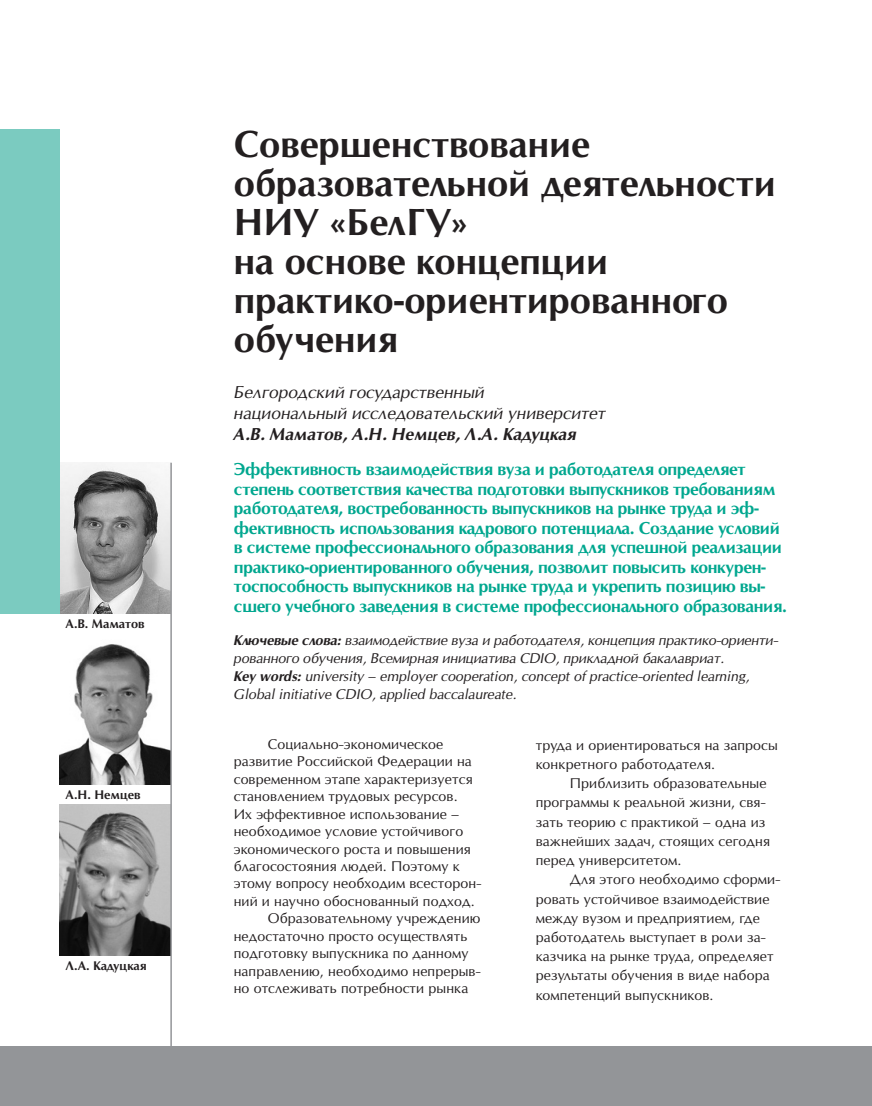
<style>
.page{position:relative;width:872px;height:1106px;background:#fff}
.page>*{position:absolute;margin:0;border:0;box-sizing:border-box;transform-origin:0 0}
.Head{font:700 36px/39px "Opium New";color:#231f20}
.citra{font:700 16.5px/19.5px "Opium New";letter-spacing:-.02em;color:#00a78f}
.author{font:italic 16.5px "Opium New";color:#231f20}
.author-2{font:italic 700 16.5px "Opium New";color:#231f20}
.main{font:13.5px/17.4px "Opium New";letter-spacing:.01em;color:#231f20}
.author-3{font:italic 13.5px/18px "Opium New";letter-spacing:-.01em;color:#231f20}
.name{font:700 12px "Opium New";color:#231f20}
.s1{font-weight:700}
</style>
<div class="page">
<div style="left:0;top:1046px;width:872px;height:60px;background:#939598"></div>
<img style="left:60px;top:462px;width:110px;height:151px">
<img style="left:60px;top:644px;width:110px;height:140px">
<img style="left:60px;top:804px;width:110px;height:151px">
<div style="left:0;top:129px;width:60px;height:484px;background:#7bcbc0"></div>
<hr style="left:170px;top:463px;width:2px;height:583px;background:#939598">
<p class="name" style="left:66px;top:616px;width:81px">А.В. Маматов</p>
<p class="name" style="left:66px;top:787px;width:77px">А.Н. Немцев</p>
<p class="name" style="left:66px;top:958px;width:83px">Л.А. Кадуцкая</p>
<p class="Head" style="left:234px;top:125px;width:543px">Совершенствование образовательной деятельности<br>НИУ «БелГУ»<br>на основе концепции практико-ориентированного обучения</p>
<p class="author" style="left:234px;top:381px;width:252px">Белгородский государственный</p>
<p class="author" style="left:234px;top:402px;width:373px">национальный исследовательский университет</p>
<p class="author-2" style="left:234px;top:424px;width:344px">А.В. Маматов, А.Н. Немцев, Л.А. Кадуцкая</p>
<p class="citra" style="left:234px;top:459px;width:554px">Эффективность взаимодействия вуза и работодателя определяет степень соответствия качества подготовки выпускников требованиям работодателя, востребованность выпускников на рынке труда и эф&shy;фективность использования кадрового потенциала. Создание условий в системе профессионального образования для успешной реализации практико-ориентированного обучения, позволит повысить конкурен&shy;тоспособность выпускников на рынке труда и укрепить позицию вы&shy;сшего учебного заведения в системе профессионального образования.</p>
<p class="author-3" style="left:234px;top:630px;width:546px"><span class="s1">Ключевые слова:</span> взаимодействие вуза и работодателя, концепция практико-ориенти&shy;рованного обучения, Всемирная инициатива CDIO, прикладной бакалавриат.</p>
<p class="author-3" style="left:234px;top:666px;width:517px"><span class="s1">Key words:</span> university – employer cooperation, concept of practice-oriented learning,<br>Global initiative CDIO, applied baccalaureate.</p>
<p class="main" style="left:234px;top:735px;width:249px;text-indent:34px">Социально-экономическое развитие Российской Федерации на современном этапе характеризуется становлением трудовых ресурсов.<br>Их эффективное использование – необходимое условие устойчивого экономического роста и повышения благосостояния людей. Поэтому к этому вопросу необходим всесторон&shy;ний и научно обоснованный подход.</p>
<p class="main" style="left:234px;top:909px;width:248px;text-indent:34px">Образовательному учреждению недостаточно просто осуществлять подготовку выпускника по данному направлению, необходимо непрерыв&shy;но отслеживать потребности рынка</p>
<p class="main" style="left:536px;top:735px;width:244px;line-height:19.2px">труда и ориентироваться на запросы конкретного работодателя.</p>
<p class="main" style="left:536px;top:773px;width:236px;line-height:19.2px;text-indent:34px">Приблизить образовательные программы к реальной жизни, свя&shy;зать теорию с практикой – одна из важнейших задач, стоящих сегодня перед университетом.</p>
<p class="main" style="left:536px;top:869px;width:246px;line-height:19.2px;text-indent:34px">Для этого необходимо сформи&shy;ровать устойчивое взаимодействие между вузом и предприятием, где работодатель выступает в роли за&shy;казчика на рынке труда, определяет результаты обучения в виде набора компетенций выпускников.</p>
</div>
